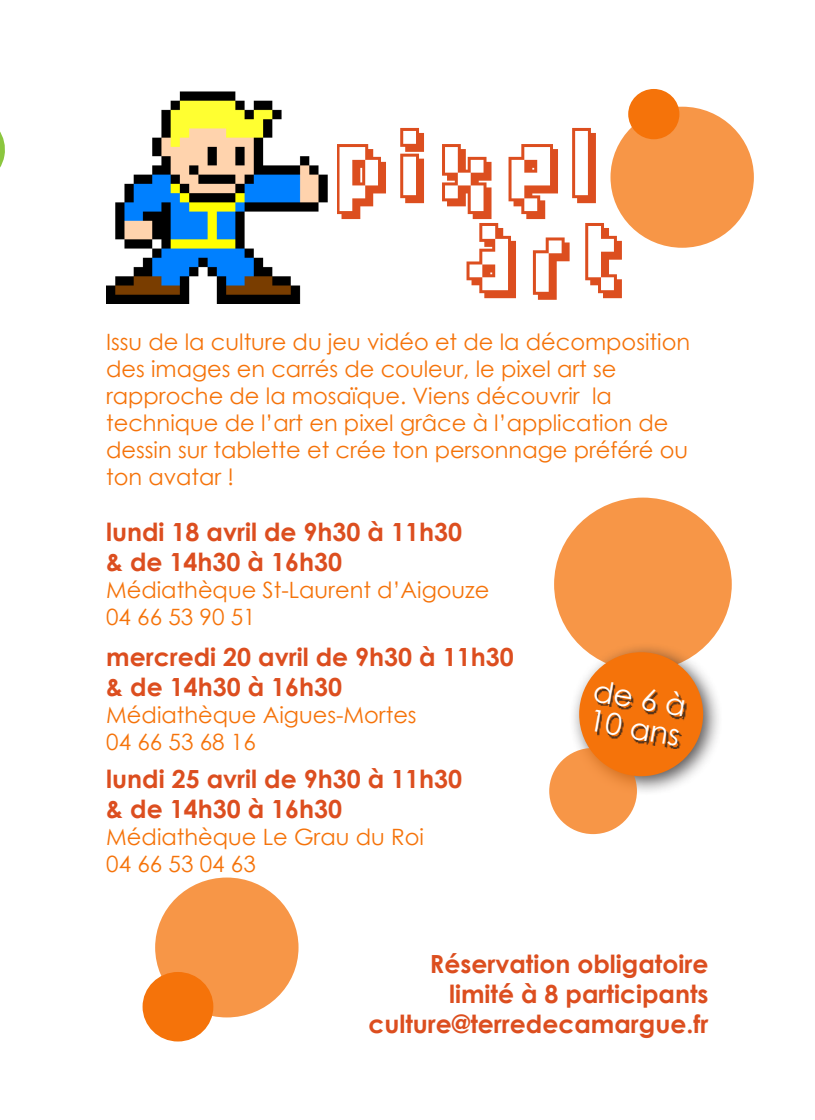
<style>
.page{position:relative;width:815px;height:1120px;background:#fff}
.page>*{position:absolute;margin:0;border:0;box-sizing:border-box;transform-origin:0 0}
.t1{font:100px/95px "Humanoidstraight";letter-spacing:.15em;color:#dc4e1f;text-align:right}
.t2{font:30px/30px "Century Gothic";color:#fff}
.t3{font:700 25px/30px "Century Gothic";color:#dc4e1f}
.t4{font:22.5px/27px "Century Gothic";color:#f5730a}
</style>
<div class="page">
<div style="left:554px;top:497px;width:178px;height:174px;background:#f79647;border-radius:50%"></div>
<div style="left:610px;top:107px;width:144px;height:141px;background:#f79647;border-radius:50%"></div>
<svg style="left:0;top:131px;width:5px;height:37px"></svg>
<div style="left:569px;top:642px;width:154px;height:154px;background:#231f20;opacity:.75"></div>
<div style="left:579px;top:652px;width:124px;height:124px;background:#f5730a;border-radius:50%"></div>
<div style="left:597px;top:684px;width:90px;height:64px;background:#231f20;opacity:.75"></div>
<svg style="left:549px;top:748px;width:88px;height:86px;background:#f59141"></svg>
<div style="left:155px;top:877px;width:144px;height:140px;background:#f79647;border-radius:50%"></div>
<div style="left:143px;top:972px;width:70px;height:69px;background:#f5730a;border-radius:50%"></div>
<div style="left:628px;top:89px;width:51px;height:50px;background:#f5730a;border-radius:50%"></div>
<img style="left:106px;top:91px;width:222px;height:212px">
<h1 class="t1" style="left:335px;top:126px;width:289px">PIXEL<br>ART</h1>
<p class="t4" style="left:106px;top:328px;width:586px">Issu de la culture du jeu vidéo et de la décomposition des images en carrés de couleur, le pixel art se rapproche de la mosaïque. Viens découvrir la technique de l’art en pixel grâce à l’application de dessin sur tablette et crée ton personnage préféré ou ton avatar !</p>
<p class="t3" style="left:106px;top:515px;width:358px">lundi 18 avril de 9h30 à 11h30 &amp; de 14h30 à 16h30</p>
<p class="t4" style="left:106px;top:576px;width:385px">Médiathèque St-Laurent d’Aigouze<br>04 66 53 90 51</p>
<p class="t3" style="left:106px;top:641px;width:409px">mercredi 20 avril de 9h30 à 11h30 &amp; de 14h30 à 16h30</p>
<p class="t4" style="left:106px;top:701px;width:312px">Médiathèque Aigues-Mortes<br>04 66 53 68 16</p>
<p class="t3" style="left:106px;top:762px;width:358px">lundi 25 avril de 9h30 à 11h30 &amp; de 14h30 à 16h30</p>
<p class="t4" style="left:106px;top:823px;width:319px">Médiathèque Le Grau du Roi<br>04 66 53 04 63</p>
<h2 class="t2" style="left:596px;top:675px;width:95px;rotate:10deg">de 6 à<br>10 ans</h2>
<p class="t3" style="left:368px;top:948px;width:342px;text-align:right">Réservation obligatoire limité à 8 participants culture@terredecamargue.fr</p>
</div>
